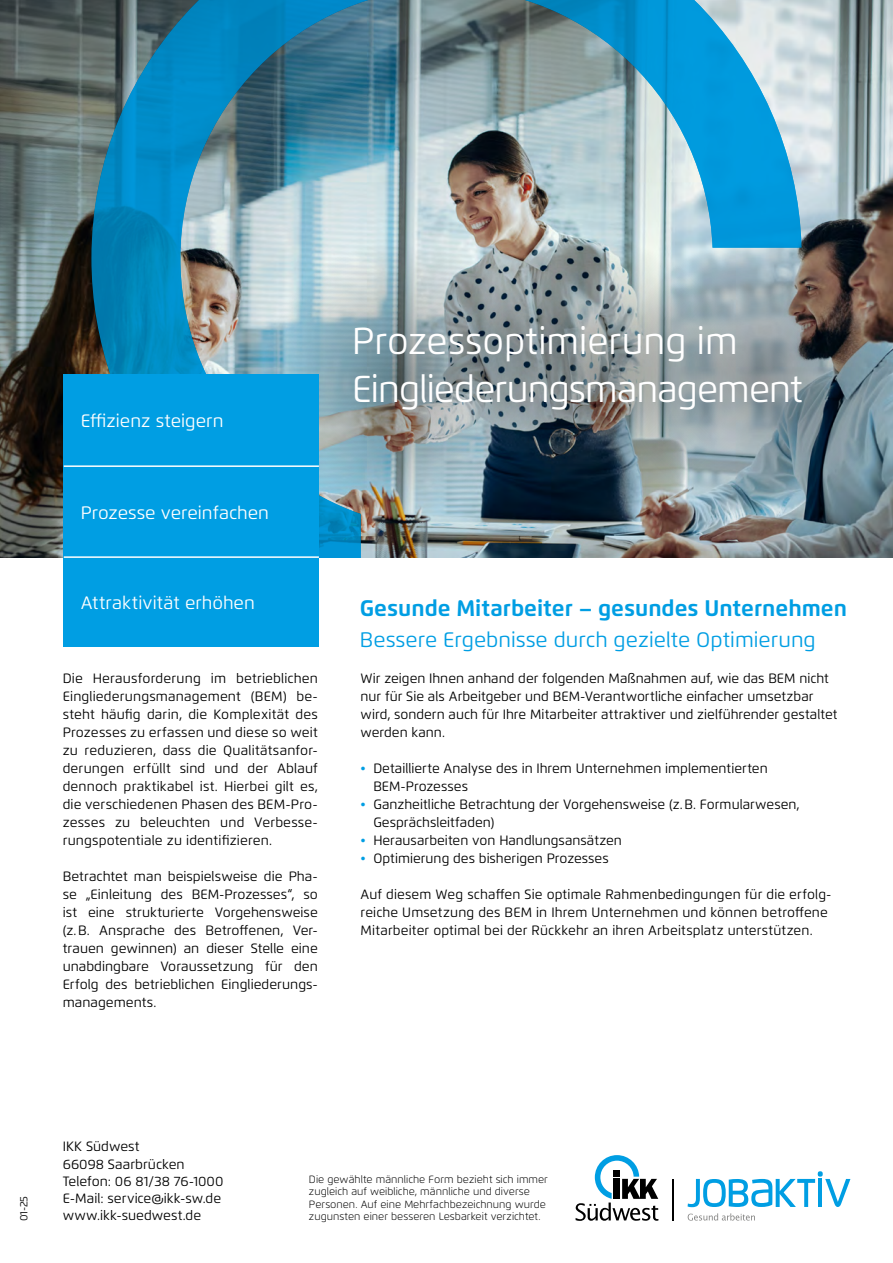
<style>
.page{position:relative;width:893px;height:1263px;background:#fff}
.page>*{position:absolute;margin:0;border:0;box-sizing:border-box;transform-origin:0 0}
.t1{font:37.5px/48px "Flexo";letter-spacing:-.02em;color:#fff}
.t2{font:700 22.5px "Flexo";color:#009ee3}
.t3{font:21px "Flexo";color:#009ee3}
.t4{font:18px "Flexo";color:#fff}
.t5{font:13.5px/18px "Flexo";color:#000}
.t6{font:300 10.5px/12.6px "Flexo";color:#000}
.t7{font:10.5px "Flexo";color:#000}
.s1{color:#009ee3}
.s2{font-weight:300;color:#009ee3}
</style>
<div class="page">
<img style="left:0;top:0;width:893px;height:557px">
<img style="left:91px;top:0;width:710px;height:557px">
<svg style="left:262px;top:242px;width:274px;height:273px;background:#97abb1"></svg>
<svg style="left:461px;top:239px;width:274px;height:273px;background:#6a787e"></svg>
<svg style="left:619px;top:239px;width:274px;height:273px;background:#87959a"></svg>
<svg style="left:688px;top:1213px;width:67px;height:7px"></svg>
<svg style="left:576px;top:1155px;width:82px;height:66px"></svg>
<hr style="left:672px;top:1179px;width:1px;height:41px;background:#000">
<svg style="left:688px;top:1171px;width:162px;height:36px"></svg>
<div style="left:64px;top:374px;width:255px;height:273px;background:#009ee3"></div>
<hr style="left:64px;top:556px;width:255px;height:2px;background:#fff">
<hr style="left:64px;top:465px;width:255px;height:2px;background:#fff">
<h3 class="t4" style="left:81px;top:410px;width:144px">Effizienz steigern</h3>
<h3 class="t4" style="left:81px;top:502px;width:190px">Prozesse vereinfachen</h3>
<h3 class="t4" style="left:81px;top:592px;width:176px">Attraktivität erhöhen</h3>
<p class="t5" style="left:63px;top:669px;width:257px;text-align:justify">Die Herausforderung im betrieblichen Eingliederungsmanagement (BEM) be&shy;steht häufig darin, die Komplexität des Prozesses zu erfassen und diese so weit zu reduzieren, dass die Qualitätsanfor&shy;derungen erfüllt sind und der Ablauf dennoch praktikabel ist. Hierbei gilt es, die verschiedenen Phasen des BEM-Pro&shy;zesses zu beleuchten und Verbesse&shy;rungspotentiale zu identifizieren.</p>
<p class="t5" style="left:63px;top:867px;width:257px">Betrachtet man beispielsweise die Pha&shy;se „Einleitung des BEM-Prozesses“, so ist eine strukturierte Vorgehensweise (z.B. Ansprache des Betroffenen, Ver&shy;trauen gewinnen) an dieser Stelle eine unabdingbare Voraussetzung für den Erfolg des betrieblichen Eingliederungs&shy;managements.</p>
<h1 class="t1" style="left:352px;top:317px;width:452px">Prozessoptimierung im<br>Eingliederungsmanagement</h1>
<h2 class="t2" style="left:360px;top:594px;width:489px">Gesunde Mitarbeiter – gesundes Unternehmen</h2>
<h3 class="t3" style="left:360px;top:627px;width:458px">Bessere Ergebnisse durch gezielte Optimierung</h3>
<p class="t5" style="left:361px;top:669px;width:479px">Wir zeigen Ihnen anhand der folgenden Maßnahmen auf, wie das BEM nicht nur für Sie als Arbeitgeber und BEM-Verantwortliche einfacher umsetzbar wird, sondern auch für Ihre Mitarbeiter attraktiver und zielführender gestaltet werden kann.</p>
<p class="t5" style="left:373px;top:759px;width:396px;text-indent:-13px"><span class="s1">•</span> Detaillierte Analyse des in Ihrem Unternehmen implementierten<br>BEM-Prozesses</p>
<p class="t5" style="left:373px;top:795px;width:428px;text-indent:-13px"><span class="s1">•</span> Ganzheitliche Betrachtung der Vorgehensweise (z.B. Formularwesen,<br>Gesprächsleitfaden)</p>
<p class="t5" style="left:361px;top:831px;width:263px"><span class="s2">•</span> Herausarbeiten von Handlungsansätzen</p>
<p class="t5" style="left:361px;top:849px;width:250px"><span class="s2">•</span> Optimierung des bisherigen Prozesses</p>
<p class="t5" style="left:361px;top:885px;width:472px">Auf diesem Weg schaffen Sie optimale Rahmenbedingungen für die erfolg&shy;reiche Umsetzung des BEM in Ihrem Unternehmen und können betroffene<br>Mitarbeiter optimal bei der Rückkehr an ihren Arbeitsplatz unterstützen.</p>
<p class="t7" style="left:17px;top:1221px;width:27px;rotate:-90deg">01-25</p>
<p class="t5" style="left:63px;top:1138px;width:162px;line-height:17.2px">IKK Südwest<br>66098 Saarbrücken<br>Telefon: 06 81/38 76-1000<br>E-Mail: service@ikk-sw.de</p>
<p class="t5" style="left:63px;top:1207px;width:140px">www.ikk-suedwest.de</p>
<p class="t6" style="left:309px;top:1173px;width:241px">Die gewählte männliche Form bezieht sich immer zugleich auf weibliche, männliche und diverse Personen. Auf eine Mehrfachbezeichnung wurde zugunsten einer besseren Lesbarkeit verzichtet.</p>
</div>
